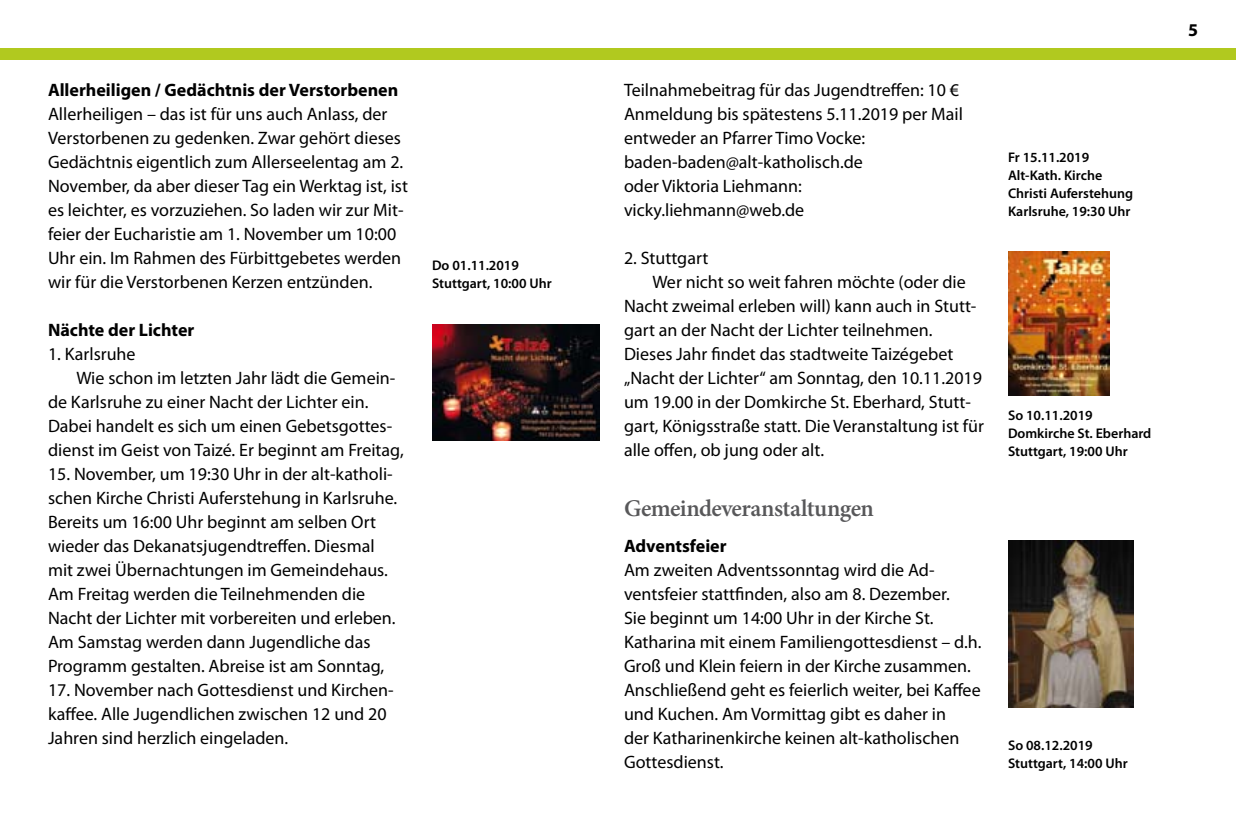
<style>
.page{position:relative;width:1236px;height:840px;background:#fff}
.page>*{position:absolute;margin:0;border:0;box-sizing:border-box;transform-origin:0 0}
.t1{font:600 24px "Minion Pro";letter-spacing:-.025em;color:#58585a}
.t2{font:18px/24px "Myriad Pro";color:#000}
.t3{font:700 18px "Myriad Pro";color:#000}
.t4{font:600 14px/18px "Myriad Pro";color:#000}
</style>
<div class="page">
<div style="left:0;top:48px;width:1236px;height:12px;background:#b1c91f"></div>
<img style="left:1008px;top:540px;width:126px;height:168px">
<img style="left:432px;top:325px;width:168px;height:115px">
<img style="left:1008px;top:251px;width:102px;height:144px">
<p class="t3" style="left:48px;top:78px;width:352px">Allerheiligen / Gedächtnis der Verstorbenen</p>
<p class="t2" style="left:48px;top:102px;width:361px">Allerheiligen – das ist für uns auch Anlass, der Verstorbenen zu gedenken. Zwar gehört dieses Gedächtnis eigentlich zum Allerseelentag am 2.<br>November, da aber dieser Tag ein Werktag ist, ist es leichter, es vorzuziehen. So laden wir zur Mit&shy;feier der Eucharistie am 1. November um 10:00<br>Uhr ein. Im Rahmen des Fürbittgebetes werden wir für die Verstorbenen Kerzen entzünden.</p>
<p class="t3" style="left:48px;top:318px;width:148px">Nächte der Lichter</p>
<p class="t2" style="left:48px;top:342px;width:89px">1. Karlsruhe</p>
<p class="t2" style="left:76px;top:366px;width:321px">Wie schon im letzten Jahr lädt die Gemein-</p>
<p class="t2" style="left:48px;top:390px;width:322px">de Karlsruhe zu einer Nacht der Lichter ein.</p>
<p class="t2" style="left:48px;top:414px;width:346px">Dabei handelt es sich um einen Gebetsgottes-</p>
<p class="t2" style="left:48px;top:438px;width:357px">dienst im Geist von Taizé. Er beginnt am Freitag,</p>
<p class="t2" style="left:48px;top:462px;width:351px">15. November, um 19:30 Uhr in der alt‑katholi&shy;schen Kirche Christi Auferstehung in Karlsruhe.<br>Bereits um 16:00 Uhr beginnt am selben Ort wieder das Dekanatsjugendtreffen. Diesmal mit zwei Übernachtungen im Gemeindehaus.<br>Am Freitag werden die Teilnehmenden die Nacht der Lichter mit vorbereiten und erleben.<br>Am Samstag werden dann Jugendliche das Programm gestalten. Abreise ist am Sonntag,</p>
<p class="t2" style="left:48px;top:678px;width:347px">17. November nach Gottesdienst und Kirchen&shy;kaffee. Alle Jugendlichen zwischen 12 und 20<br>Jahren sind herzlich eingeladen.</p>
<p class="t4" style="left:432px;top:256px;width:121px">Do 01.11.2019<br>Stuttgart, 10:00 Uhr</p>
<p class="t2" style="left:624px;top:78px;width:340px">Teilnahmebeitrag für das Jugendtreffen: 10 € Anmeldung bis spätestens 5.11.2019 per Mail entweder an Pfarrer Timo Vocke: baden-baden@alt-katholisch.de<br>oder Viktoria Liehmann: vicky.liehmann@web.de</p>
<p class="t2" style="left:624px;top:246px;width:86px">2. Stuttgart</p>
<p class="t2" style="left:652px;top:270px;width:315px">Wer nicht so weit fahren möchte (oder die</p>
<p class="t2" style="left:624px;top:294px;width:354px">Nacht zweimal erleben will) kann auch in Stutt-</p>
<p class="t2" style="left:624px;top:317px;width:310px">gart an der Nacht der Lichter teilnehmen.</p>
<p class="t2" style="left:624px;top:341px;width:331px">Dieses Jahr findet das stadtweite Taizégebet</p>
<p class="t2" style="left:624px;top:365px;width:360px">„Nacht der Lichter“ am Sonntag, den 10.11.2019</p>
<p class="t2" style="left:624px;top:389px;width:348px">um 19.00 in der Domkirche St. Eberhard, Stutt-</p>
<p class="t2" style="left:624px;top:413px;width:362px">gart, Königsstraße statt. Die Veranstaltung ist für</p>
<p class="t2" style="left:624px;top:437px;width:202px">alle offen, ob jung oder alt.</p>
<h1 class="t1" style="left:624px;top:492px;width:251px">Gemeindeveranstaltungen</h1>
<p class="t3" style="left:624px;top:534px;width:104px">Adventsfeier</p>
<p class="t2" style="left:624px;top:558px;width:359px">Am zweiten Adventssonntag wird die Ad&shy;ventsfeier stattfinden, also am 8. Dezember.<br>Sie beginnt um 14:00 Uhr in der Kirche St.<br>Katharina mit einem Familiengottesdienst – d.h.<br>Groß und Klein feiern in der Kirche zusammen.<br>Anschließend geht es feierlich weiter, bei Kaffee und Kuchen. Am Vormittag gibt es daher in<br>der Katharinenkirche keinen alt-katholischen Gottesdienst.</p>
<p class="t4" style="left:1008px;top:148px;width:127px">Fr 15.11.2019<br>Alt-Kath. Kirche<br>Christi Auferstehung<br>Karlsruhe, 19:30 Uhr</p>
<p class="t4" style="left:1008px;top:406px;width:145px">So 10.11.2019<br>Domkirche St. Eberhard<br>Stuttgart, 19:00 Uhr</p>
<p class="t4" style="left:1008px;top:736px;width:121px">So 08.12.2019<br>Stuttgart, 14:00 Uhr</p>
<p class="t3" style="left:1188px;top:18px;width:11px">5</p>
</div>
